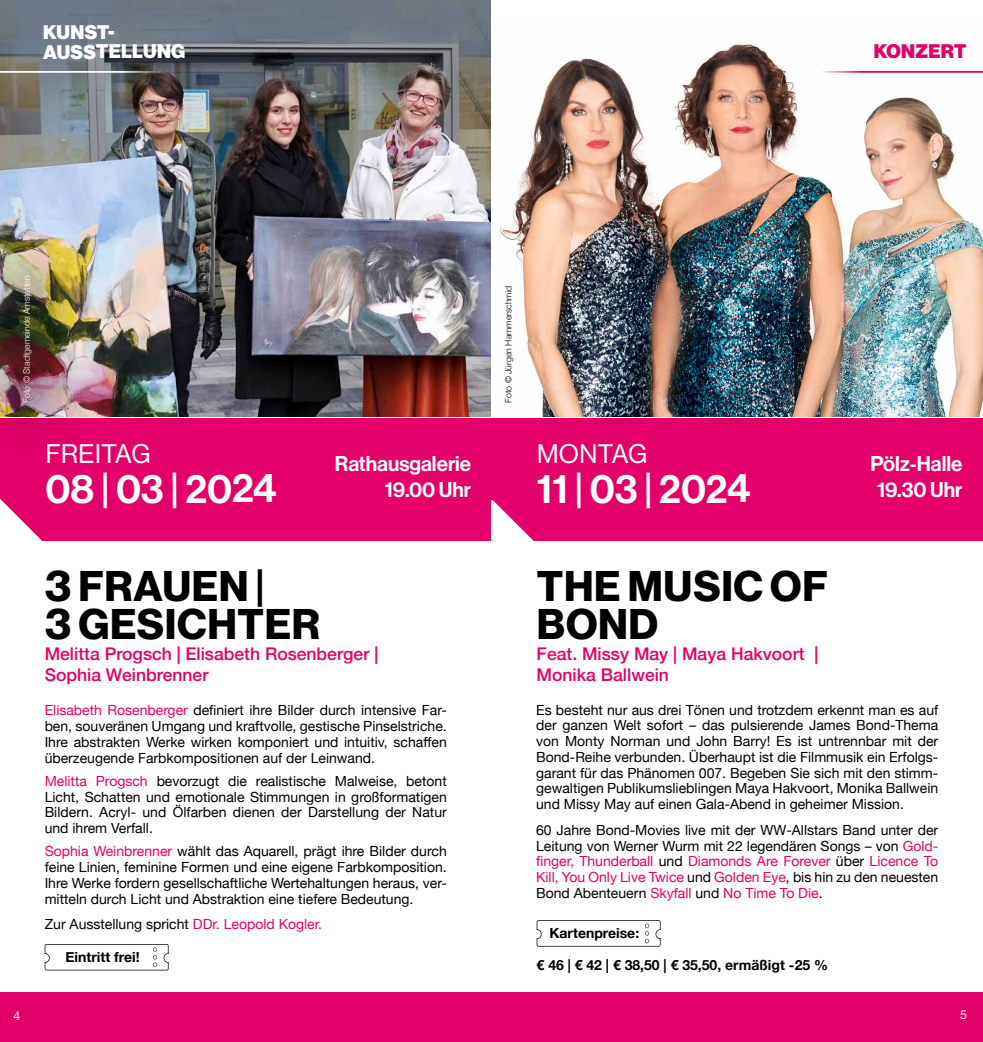
<style>
.page{position:relative;width:983px;height:1042px;background:#fff}
.page>*{position:absolute;margin:0;border:0;box-sizing:border-box;transform-origin:0 0}
.t1{font:700 42px/38.5px "Neue Haas Grotesk Display";letter-spacing:.015em;color:#000}
.t2{font:500 40.25px "Neue Haas Grotesk Display";letter-spacing:-.01em;color:#fff}
.t3{font:26.25px "Neue Haas Grotesk Display";letter-spacing:.01em;color:#fff}
.t4{font:500 21px/26.2px "Neue Haas Grotesk Display";color:#fff;text-align:right}
.t5{font:900 19.25px/19.1px "Neue Haas Grotesk Display";letter-spacing:.01em;color:#fff}
.t6{font:900 19.25px "Neue Haas Grotesk Display";letter-spacing:.01em;color:#e30068}
.t7{font:500 17.5px/21px "Helvetica Neue";color:#e30068}
.t8{font:14px/15.8px "Helvetica Neue";color:#000;text-align:justify}
.t9{font:700 14px "Helvetica Neue";color:#000}
.t10{font:12.25px "Helvetica Neue";color:#fff}
.t11{font:300 8.75px "Helvetica Neue";color:#fff}
.t12{font:300 8.75px "Helvetica Neue";color:#000}
.s1{color:#e30068}
</style>
<div class="page">
<img style="left:0;top:0;width:491px;height:417px">
<img style="left:499px;top:43px;width:483px;height:374px">
<div style="left:0;top:418px;width:982px;height:123px;background:#e30068"></div>
<div style="left:0;top:993px;width:982px;height:49px;background:#e30068"></div>
<div style="left:0;top:225px;width:85px;height:229px;background:#000;opacity:.75"></div>
<svg style="left:45px;top:944px;width:123px;height:26px"></svg>
<svg style="left:536px;top:920px;width:124px;height:26px"></svg>
<hr style="left:0;top:71px;width:163px;height:2px;background:#fff">
<hr style="left:819px;top:71px;width:163px;height:2px;background:#e30068">
<svg style="left:0;top:499px;width:42px;height:42px"></svg>
<svg style="left:491px;top:500px;width:43px;height:41px"></svg>
<h3 class="t5" style="left:43px;top:23px;width:144px">KUNST-<br>AUSSTELLUNG</h3>
<p class="t11" style="left:20px;top:403px;width:129px;rotate:-90deg">Foto © Stadtgemeinde Amstetten</p>
<p class="t12" style="left:501px;top:403px;width:119px;rotate:-90deg">Foto © Jürgen Hammerschmid</p>
<h3 class="t6" style="left:873px;top:40px;width:94px">KONZERT</h3>
<h3 class="t3" style="left:46px;top:439px;width:107px">FREITAG</h3>
<h2 class="t2" style="left:46px;top:465px;width:233px">08 | 03 | 2024</h2>
<h3 class="t3" style="left:537px;top:439px;width:112px">MONTAG</h3>
<h2 class="t2" style="left:537px;top:465px;width:215px">11 | 03 | 2024</h2>
<h3 class="t4" style="left:335px;top:451px;width:138px">Rathausgalerie<br>19.00 Uhr</h3>
<h3 class="t4" style="left:870px;top:451px;width:94px;text-align:center">Pölz-Halle<br>19.30 Uhr</h3>
<h1 class="t1" style="left:45px;top:567px;width:276px">3 FRAUEN |<br>3 GESICHTER</h1>
<p class="t7" style="left:45px;top:642px;width:335px">Melitta Progsch | Elisabeth Rosenberger |<br>Sophia Weinbrenner</p>
<p class="t8" style="left:45px;top:703px;width:403px"><span class="s1">Elisabeth Rosenberger</span> definiert ihre Bilder durch intensive Far&shy;ben, souveränen Umgang und kraftvolle, gestische Pinselstriche.<br>Ihre abstrakten Werke wirken komponiert und intuitiv, schaffen überzeugende Farbkompositionen auf der Leinwand.</p>
<p class="t8" style="left:45px;top:774px;width:403px"><span class="s1">Melitta Progsch</span> bevorzugt die realistische Malweise, betont Licht, Schatten und emotionale Stimmungen in großformatigen Bildern. Acryl- und Ölfarben dienen der Darstellung der Natur und ihrem Verfall.</p>
<p class="t8" style="left:45px;top:844px;width:403px"><span class="s1">Sophia Weinbrenner</span> wählt das Aquarell, prägt ihre Bilder durch feine Linien, feminine Formen und eine eigene Farbkomposition.<br>Ihre Werke fordern gesellschaftliche Wertehaltungen heraus, ver&shy;mitteln durch Licht und Abstraktion eine tiefere Bedeutung.</p>
<p class="t8" style="left:45px;top:917px;width:279px">Zur Ausstellung spricht <span class="s1">DDr. Leopold Kogler.</span></p>
<p class="t9" style="left:65px;top:946px;width:76px">Eintritt frei!</p>
<h1 class="t1" style="left:537px;top:567px;width:292px">THE MUSIC OF<br>BOND</h1>
<p class="t7" style="left:536px;top:642px;width:283px">Feat. Missy May | Maya Hakvoort |<br>Monika Ballwein</p>
<p class="t8" style="left:536px;top:702px;width:403px">Es besteht nur aus drei Tönen und trotzdem erkennt man es auf der ganzen Welt sofort – das pulsierende James Bond-Thema von Monty Norman und John Barry! Es ist untrennbar mit der Bond-Reihe verbunden. Überhaupt ist die Filmmusik ein Erfolgs&shy;garant für das Phänomen 007. Begeben Sie sich mit den stimm&shy;gewaltigen Publikumslieblingen Maya Hakvoort, Monika Ballwein und Missy May auf einen Gala-Abend in geheimer Mission.</p>
<p class="t8" style="left:536px;top:823px;width:403px">60 Jahre Bond-Movies live mit der WW-Allstars Band unter der Leitung von Werner Wurm mit 22 legendären Songs – von <span class="s1">Gold&shy;finger, Thunderball</span> und <span class="s1">Diamonds Are Forever</span> über <span class="s1">Licence To Kill, You Only Live Twice</span> und <span class="s1">Golden Eye</span>, bis hin zu den neuesten Bond Abenteuern <span class="s1">Skyfall</span> und <span class="s1">No Time To Die</span>.</p>
<p class="t9" style="left:549px;top:922px;width:91px">Kartenpreise:</p>
<p class="t9" style="left:536px;top:954px;width:293px">€ 46 | € 42 | € 38,50 | € 35,50, ermäßigt -25 %</p>
<p class="t10" style="left:14px;top:1006px;width:8px">4</p>
<p class="t10" style="left:959px;top:1005px;width:8px">5</p>
</div>
